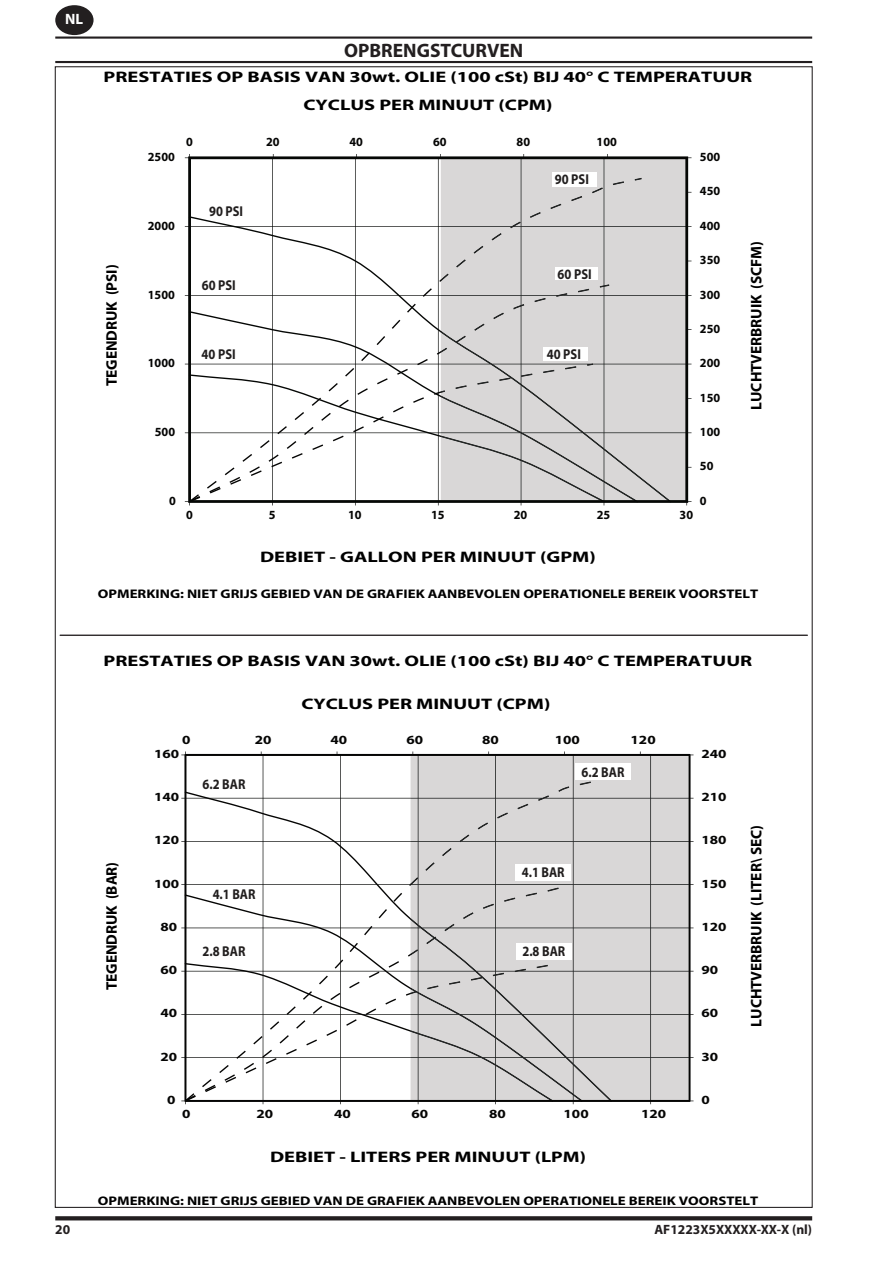
<style>
.page{position:relative;width:893px;height:1263px;background:#fff}
.page>*{position:absolute;margin:0;border:0;box-sizing:border-box;transform-origin:0 0}
.Heading{font:700 19.5px "Myriad Pro";color:#231f20}
.t1{font:700 15.3px "Myriad Pro";color:#000;scale:1.33 1}
.t2{font:700 15.3px "Myriad Pro";color:#000}
.t3{font:700 15px "Myriad Pro";color:#fff}
.t4{font:700 14.25px "Myriad Pro";color:#211e1e;scale:.88 1}
.t5{font:700 13.5px "Myriad Pro";color:#231f20}
.t6{font:700 12.45px "Myriad Pro";color:#000;scale:1.19 1}
.t7{font:700 12.45px "Myriad Pro";color:#050504}
.t8{font:700 12.45px "Myriad Pro";color:#050504;scale:1.2 1}
</style>
<div class="page">
<svg style="left:55px;top:1216px;width:757px;height:4px;background:#2e2b2c"></svg>
<div style="left:55px;top:5px;width:39px;height:30px;background:#231f20;border-radius:50%"></div>
<hr style="left:55px;top:37px;width:757px;height:2px;background:#231f20">
<hr style="left:55px;top:61px;width:757px;height:2px;background:#231f20">
<hr style="left:60px;top:635px;width:748px;height:1px;background:#231f20">
<svg style="left:438px;top:154px;width:253px;height:351px"></svg>
<svg style="left:188px;top:156px;width:500px;height:347px"></svg>
<div style="left:543px;top:347px;width:44px;height:14px;background:#fff"></div>
<div style="left:555px;top:267px;width:42px;height:13px;background:#fff"></div>
<div style="left:198px;top:279px;width:42px;height:12px;background:#fff"></div>
<div style="left:199px;top:348px;width:43px;height:13px;background:#fff"></div>
<div style="left:205px;top:204px;width:43px;height:13px;background:#fff"></div>
<div style="left:552px;top:172px;width:45px;height:15px;background:#fff"></div>
<svg style="left:184px;top:754px;width:506px;height:348px;fill:#d9d7d7"></svg>
<div style="left:196px;top:775px;width:55px;height:17px;background:#fff"></div>
<div style="left:214px;top:886px;width:45px;height:14px;background:#fff"></div>
<div style="left:196px;top:943px;width:55px;height:16px;background:#fff"></div>
<div style="left:575px;top:763px;width:55px;height:17px;background:#fff"></div>
<div style="left:515px;top:864px;width:56px;height:16px;background:#fff"></div>
<div style="left:516px;top:943px;width:55px;height:16px;background:#fff"></div>
<p class="t3" style="left:65px;top:9px;width:20px">NL</p>
<p class="Heading" style="left:344px;top:37px;width:181px">OPBRENGSTCURVEN</p>
<p class="t1" style="left:104px;top:67px;width:489px">PRESTATIES OP BASIS VAN 30wt. OLIE (100 cSt) BIJ 40° C TEMPERATUUR</p>
<p class="t1" style="left:303px;top:95px;width:189px">CYCLUS PER MINUUT (CPM)</p>
<p class="t2" style="left:102px;top:386px;width:123px;rotate:-90deg">TEGENDRUK (PSI)</p>
<p class="t7" style="left:186px;top:134px;width:8px">0</p>
<p class="t7" style="left:266px;top:134px;width:15px">20</p>
<p class="t7" style="left:350px;top:134px;width:15px">40</p>
<p class="t7" style="left:433px;top:134px;width:15px">60</p>
<p class="t7" style="left:517px;top:134px;width:15px">80</p>
<p class="t7" style="left:597px;top:134px;width:22px">100</p>
<p class="t7" style="left:148px;top:149px;width:29px">2500</p>
<p class="t7" style="left:700px;top:149px;width:22px">500</p>
<p class="t4" style="left:555px;top:170px;width:40px">90 PSI</p>
<p class="t7" style="left:700px;top:183px;width:22px">450</p>
<p class="t4" style="left:209px;top:201px;width:40px">90 PSI</p>
<p class="t7" style="left:148px;top:217px;width:29px">2000</p>
<p class="t7" style="left:700px;top:217px;width:22px">400</p>
<p class="t7" style="left:700px;top:252px;width:22px">350</p>
<p class="t7" style="left:148px;top:286px;width:29px">1500</p>
<p class="t4" style="left:202px;top:276px;width:40px">60 PSI</p>
<p class="t4" style="left:558px;top:264px;width:40px">60 PSI</p>
<p class="t7" style="left:700px;top:286px;width:22px">300</p>
<p class="t7" style="left:700px;top:321px;width:22px">250</p>
<p class="t7" style="left:148px;top:355px;width:29px">1000</p>
<p class="t4" style="left:202px;top:345px;width:40px">40 PSI</p>
<p class="t4" style="left:547px;top:345px;width:40px">40 PSI</p>
<p class="t7" style="left:700px;top:355px;width:22px">200</p>
<p class="t7" style="left:700px;top:389px;width:22px">150</p>
<p class="t7" style="left:155px;top:424px;width:22px">500</p>
<p class="t7" style="left:700px;top:424px;width:22px">100</p>
<p class="t7" style="left:700px;top:458px;width:15px">50</p>
<p class="t7" style="left:169px;top:492px;width:8px">0</p>
<p class="t7" style="left:700px;top:492px;width:8px">0</p>
<p class="t7" style="left:186px;top:507px;width:8px">0</p>
<p class="t7" style="left:269px;top:507px;width:8px">5</p>
<p class="t7" style="left:348px;top:507px;width:15px">10</p>
<p class="t7" style="left:431px;top:507px;width:15px">15</p>
<p class="t7" style="left:514px;top:507px;width:15px">20</p>
<p class="t7" style="left:597px;top:507px;width:15px">25</p>
<p class="t7" style="left:680px;top:507px;width:15px">30</p>
<p class="t1" style="left:260px;top:547px;width:254px">DEBIET - GALLON PER MINUUT (GPM)</p>
<p class="t2" style="left:746px;top:410px;width:170px;rotate:-90deg">LUCHTVERBRUIK (SCFM)</p>
<p class="t6" style="left:98px;top:585px;width:556px">OPMERKING: NIET GRIJS GEBIED VAN DE GRAFIEK AANBEVOLEN OPERATIONELE BEREIK VOORSTELT</p>
<p class="t1" style="left:104px;top:651px;width:489px">PRESTATIES OP BASIS VAN 30wt. OLIE (100 cSt) BIJ 40° C TEMPERATUUR</p>
<p class="t1" style="left:301px;top:694px;width:189px">CYCLUS PER MINUUT (CPM)</p>
<p class="t2" style="left:102px;top:990px;width:130px;rotate:-90deg">TEGENDRUK (BAR)</p>
<p class="t8" style="left:182px;top:732px;width:8px">0</p>
<p class="t8" style="left:255px;top:732px;width:15px">20</p>
<p class="t8" style="left:331px;top:732px;width:15px">40</p>
<p class="t8" style="left:406px;top:732px;width:15px">60</p>
<p class="t8" style="left:482px;top:732px;width:15px">80</p>
<p class="t8" style="left:555px;top:732px;width:23px">100</p>
<p class="t8" style="left:630px;top:732px;width:23px">120</p>
<p class="t8" style="left:154px;top:745px;width:23px">160</p>
<p class="t8" style="left:154px;top:789px;width:23px">140</p>
<p class="t8" style="left:154px;top:832px;width:23px">120</p>
<p class="t8" style="left:154px;top:875px;width:23px">100</p>
<p class="t8" style="left:161px;top:918px;width:15px">80</p>
<p class="t8" style="left:161px;top:962px;width:15px">60</p>
<p class="t8" style="left:161px;top:1005px;width:15px">40</p>
<p class="t8" style="left:161px;top:1048px;width:15px">20</p>
<p class="t8" style="left:167px;top:1091px;width:8px">0</p>
<p class="t4" style="left:203px;top:775px;width:50px">6.2 BAR</p>
<p class="t4" style="left:213px;top:884px;width:50px">4.1 BAR</p>
<p class="t4" style="left:203px;top:942px;width:50px">2.8 BAR</p>
<p class="t4" style="left:582px;top:763px;width:50px">6.2 BAR</p>
<p class="t4" style="left:522px;top:863px;width:50px">4.1 BAR</p>
<p class="t4" style="left:522px;top:942px;width:50px">2.8 BAR</p>
<p class="t8" style="left:182px;top:1105px;width:8px">0</p>
<p class="t8" style="left:256px;top:1105px;width:15px">20</p>
<p class="t8" style="left:334px;top:1105px;width:15px">40</p>
<p class="t8" style="left:412px;top:1105px;width:15px">60</p>
<p class="t8" style="left:489px;top:1105px;width:15px">80</p>
<p class="t8" style="left:563px;top:1105px;width:23px">100</p>
<p class="t8" style="left:641px;top:1105px;width:23px">120</p>
<p class="t1" style="left:270px;top:1147px;width:239px">DEBIET - LITERS PER MINUUT (LPM)</p>
<p class="t8" style="left:701px;top:745px;width:23px">240</p>
<p class="t8" style="left:701px;top:789px;width:23px">210</p>
<p class="t8" style="left:701px;top:832px;width:23px">180</p>
<p class="t8" style="left:701px;top:875px;width:23px">150</p>
<p class="t8" style="left:701px;top:918px;width:23px">120</p>
<p class="t8" style="left:701px;top:962px;width:15px">90</p>
<p class="t8" style="left:701px;top:1005px;width:15px">60</p>
<p class="t8" style="left:701px;top:1048px;width:15px">30</p>
<p class="t8" style="left:701px;top:1091px;width:8px">0</p>
<p class="t2" style="left:746px;top:1026px;width:203px;rotate:-90deg">LUCHTVERBRUIK (LITER\ SEC)</p>
<p class="t6" style="left:98px;top:1192px;width:556px">OPMERKING: NIET GRIJS GEBIED VAN DE GRAFIEK AANBEVOLEN OPERATIONELE BEREIK VOORSTELT</p>
<p class="t5" style="left:55px;top:1220px;width:16px">20</p>
<p class="t5" style="left:654px;top:1220px;width:159px">AF1223X5XXXXX-XX-X (nl)</p>
</div>
